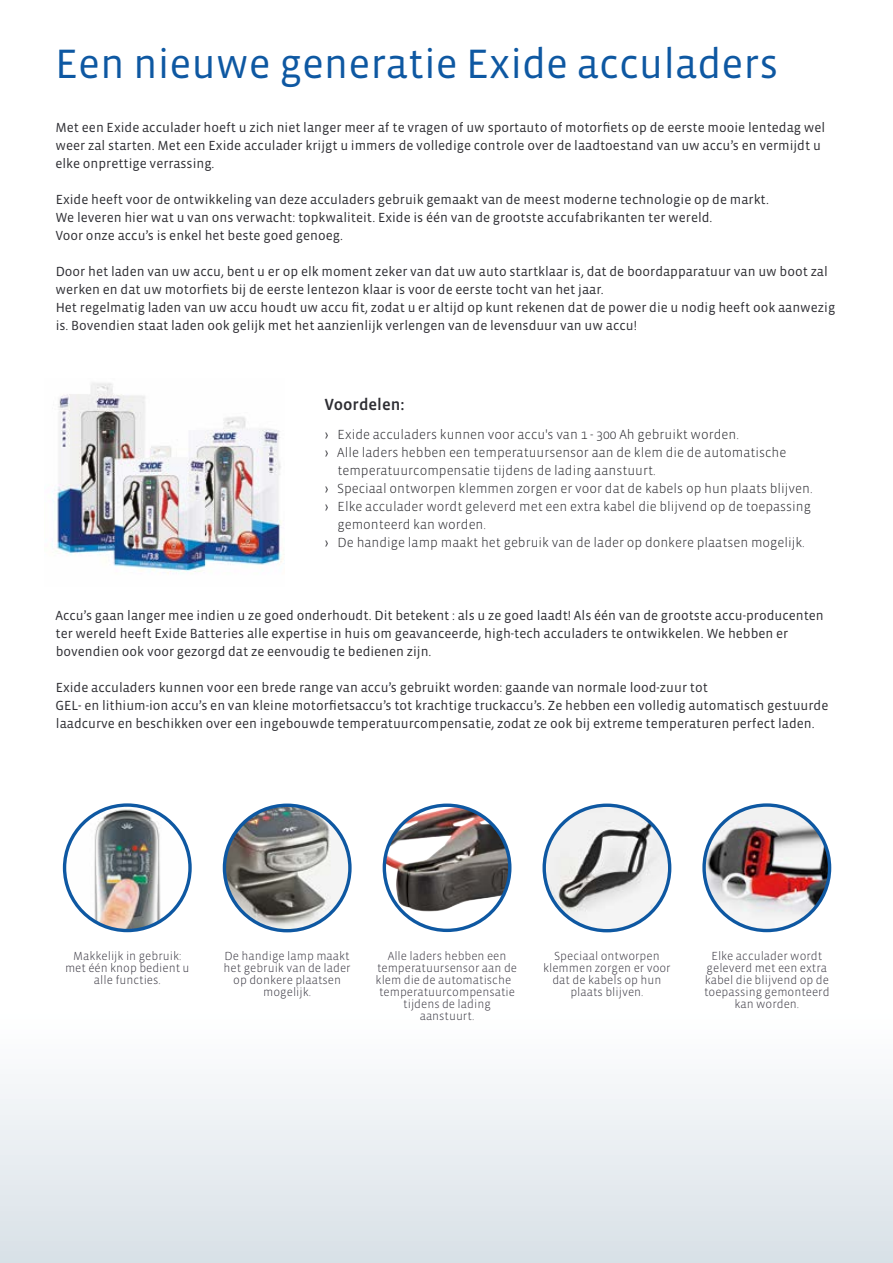
<style>
.page{position:relative;width:893px;height:1263px;background:#fff}
.page>*{position:absolute;margin:0;border:0;box-sizing:border-box;transform-origin:0 0}
.t1{font:42px "Vista Sans OT";color:#0e58a2}
.t2{font:500 16.5px "Vista Sans OT";color:#2e2e33}
.t3{font:13.5px/18px "Vista Sans OT";color:#2e2e33}
.t4{font:300 13.5px/18px "Vista Sans OT";color:#2e2e33}
.t5{font:300 12px/12px "Vista Sans OT";color:#403e48;text-align:center}
.s1{font-family:"Arial Narrow";font-weight:400}
</style>
<div class="page">
<svg style="left:0;top:804px;width:893px;height:459px"></svg>
<img style="left:52px;top:383px;width:232px;height:191px">
<img style="left:65px;top:805px;width:125px;height:125px;border-radius:63px">
<div style="left:63px;top:803px;width:129px;height:129px;border:3px solid #0e58a2;border-radius:50%"></div>
<img style="left:224px;top:805px;width:126px;height:126px;border-radius:63px">
<div style="left:223px;top:803px;width:129px;height:129px;border:3px solid #0e58a2;border-radius:50%"></div>
<img style="left:704px;top:805px;width:126px;height:125px;border-radius:63px">
<div style="left:702px;top:803px;width:129px;height:129px;border:3px solid #0e58a2;border-radius:50%"></div>
<img style="left:544px;top:805px;width:126px;height:126px;border-radius:63px">
<div style="left:542px;top:803px;width:129px;height:129px;border:3px solid #0e58a2;border-radius:50%"></div>
<img style="left:384px;top:806px;width:126px;height:106px">
<div style="left:383px;top:803px;width:128px;height:129px;border:3px solid #0e58a2;border-radius:50%"></div>
<h1 class="t1" style="left:55px;top:43px;width:724px">Een nieuwe generatie Exide acculaders</h1>
<p class="t3" style="left:55px;top:119px;width:771px">Met een Exide acculader hoeft u zich niet langer meer af te vragen of uw sportauto of motorfiets op de eerste mooie lentedag wel weer zal starten. Met een Exide acculader krijgt u immers de volledige controle over de laadtoestand van uw accu’s en vermijdt u elke onprettige verrassing.</p>
<p class="t3" style="left:55px;top:191px;width:715px">Exide heeft voor de ontwikkeling van deze acculaders gebruik gemaakt van de meest moderne technologie op de markt.<br>We leveren hier wat u van ons verwacht: topkwaliteit. Exide is één van de grootste accufabrikanten ter wereld.<br>Voor onze accu’s is enkel het beste goed genoeg.</p>
<p class="t3" style="left:56px;top:263px;width:781px">Door het laden van uw accu, bent u er op elk moment zeker van dat uw auto startklaar is, dat de boordapparatuur van uw boot zal werken en dat uw motorfiets bij de eerste lentezon klaar is voor de eerste tocht van het jaar.<br>Het regelmatig laden van uw accu houdt uw accu fit, zodat u er altijd op kunt rekenen dat de power die u nodig heeft ook aanwezig is. Bovendien staat laden ook gelijk met het aanzienlijk verlengen van de levensduur van uw accu!</p>
<p class="t2" style="left:325px;top:395px;width:82px">Voordelen:</p>
<p class="t4" style="left:325px;top:426px;width:490px"><span class="s1">›</span> Exide acculaders kunnen voor accu's van 1 - 300 Ah gebruikt worden.<br><span class="s1">›</span> Alle laders hebben een temperatuursensor aan de klem die de automatische<br><span class="s1">›</span> temperatuurcompensatie tijdens de lading aanstuurt.<br><span class="s1">›</span> Speciaal ontworpen klemmen zorgen er voor dat de kabels op hun plaats blijven. <span class="s1">›</span> Elke acculader wordt geleverd met een extra kabel die blijvend op de toepassing <span class="s1">›</span> gemonteerd kan worden.<br><span class="s1">›</span> De handige lamp maakt het gebruik van de lader op donkere plaatsen mogelijk.</p>
<p class="t3" style="left:55px;top:606px;width:770px">Accu’s gaan langer mee indien u ze goed onderhoudt. Dit betekent : als u ze goed laadt! Als één van de grootste accu-producenten ter wereld heeft Exide Batteries alle expertise in huis om geavanceerde, high-tech acculaders te ontwikkelen. We hebben er bovendien ook voor gezorgd dat ze eenvoudig te bedienen zijn.</p>
<p class="t3" style="left:55px;top:678px;width:774px">Exide acculaders kunnen voor een brede range van accu’s gebruikt worden: gaande van normale lood-zuur tot<br>GEL- en lithium-ion accu’s en van kleine motorfietsaccu’s tot krachtige truckaccu’s. Ze hebben een volledig automatisch gestuurde laadcurve en beschikken over een ingebouwde temperatuurcompensatie, zodat ze ook bij extreme temperaturen perfect laden.</p>
<p class="t5" style="left:65px;top:950px;width:126px">Makkelijk in gebruik: met één knop bedient u alle functies.</p>
<p class="t5" style="left:543px;top:950px;width:129px">Speciaal ontworpen klemmen zorgen er voor dat de kabels op hun plaats blijven.</p>
<p class="t5" style="left:704px;top:950px;width:127px">Elke acculader wordt geleverd met een extra kabel die blijvend op de toepassing gemonteerd kan worden.</p>
<p class="t5" style="left:224px;top:950px;width:129px">De handige lamp maakt het gebruik van de lader op donkere plaatsen mogelijk.</p>
<p class="t5" style="left:376px;top:950px;width:143px">Alle laders hebben een temperatuursensor aan de klem die de automatische temperatuurcompensatie tijdens de lading aanstuurt.</p>
</div>
